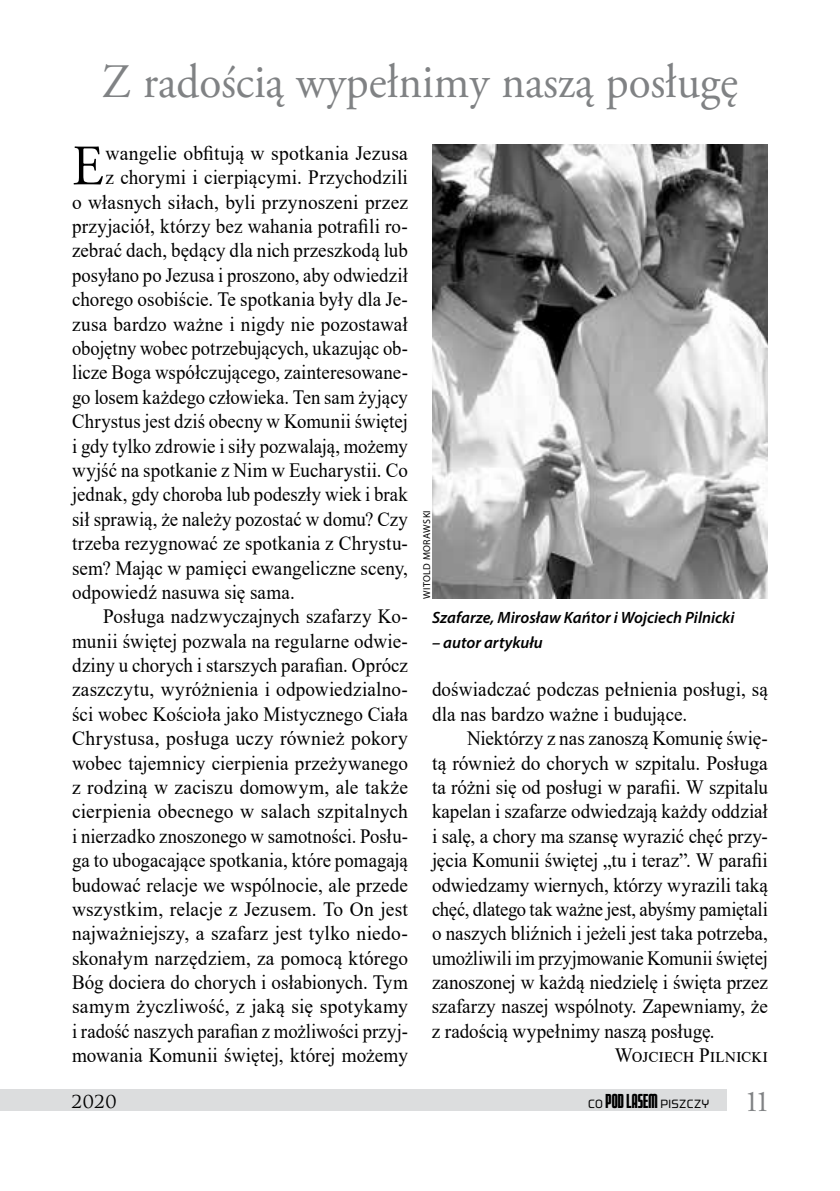
<style>
.page{position:relative;width:840px;height:1191px;background:#fff}
.page>*{position:absolute;margin:0;border:0;box-sizing:border-box;transform-origin:0 0}
.t1{font:57px "Adobe Garamond Pro";color:#000;scale:.94 1}
.t2{font:48px "Adobe Garamond Pro";color:#808284;scale:.94 1}
.t3{font:30px "Adobe Garamond Pro";color:#808284}
.t4{font:20.4px/24.4px "Times New Roman";letter-spacing:.005em;color:#000;scale:.94 1}
.t5{font:20.4px "Times New Roman";letter-spacing:.005em;color:#000;scale:.92 1}
.t6{font:20.4px "Times New Roman";letter-spacing:.005em;color:#000;scale:.96 1}
.t7{font:20.4px "Times New Roman";letter-spacing:.005em;color:#000;scale:.93 1}
.t8{font:20.4px "Times New Roman";letter-spacing:.005em;color:#000;scale:.95 1}
.t9{font:20.4px "Times New Roman";letter-spacing:.005em;color:#000;scale:.91 1}
.t10{font:20.4px "Trajan Pro";color:#000;scale:.94 1}
.t11{font:italic 600 16.4px "Myriad Pro";color:#000}
.t12{font:12px "Morgan Big";letter-spacing:.03em;color:#000;scale:.94 1}
.t13{font:10px "Myriad Pro";letter-spacing:.04em;color:#000}
.s1{font-family:"Morgan Tower Four";font-size:20.4px}
</style>
<div class="page">
<div style="left:0;top:1089px;width:726px;height:22px;background:#dcddde"></div>
<img style="left:432px;top:144px;width:335px;height:455px">
<h2 class="t2" style="left:102px;top:53px;width:678px">Z radością wypełnimy naszą posługę</h2>
<h1 class="t1" style="left:72px;top:132px;width:35px">E</h1>
<p class="t6" style="left:105px;top:139px;width:316px">wangelie obfitują w spotkania Jezusa</p>
<p class="t8" style="left:105px;top:163px;width:319px">z chorymi i cierpiącymi. Przychodzili</p>
<p class="t8" style="left:72px;top:187px;width:355px">o własnych siłach, byli przynoszeni przez</p>
<p class="t4" style="left:72px;top:213px;width:358px">przyjaciół, którzy bez wahania potrafili ro-</p>
<p class="t7" style="left:72px;top:236px;width:362px">zebrać dach, będący dla nich przeszkodą lub</p>
<p class="t5" style="left:72px;top:261px;width:366px">posyłano po Jezusa i proszono, aby odwiedził</p>
<p class="t4" style="left:72px;top:286px;width:358px">chorego osobiście. Te spotkania były dla Je-</p>
<p class="t4" style="left:72px;top:311px;width:358px">zusa bardzo ważne i nigdy nie pozostawał</p>
<p class="t9" style="left:72px;top:334px;width:370px">obojętny wobec potrzebujących, ukazując ob-</p>
<p class="t7" style="left:72px;top:358px;width:362px">licze Boga współczującego, zainteresowane-</p>
<p class="t5" style="left:72px;top:382px;width:366px">go losem każdego człowieka. Ten sam żyjący</p>
<p class="t5" style="left:72px;top:407px;width:366px">Chrystus jest dziś obecny w Komunii świętej</p>
<p class="t5" style="left:72px;top:431px;width:366px">i gdy tylko zdrowie i siły pozwalają, możemy</p>
<p class="t7" style="left:72px;top:456px;width:362px">wyjść na spotkanie z Nim w Eucharystii. Co</p>
<p class="t5" style="left:72px;top:480px;width:366px">jednak, gdy choroba lub podeszły wiek i brak</p>
<p class="t7" style="left:72px;top:504px;width:362px">sił sprawią, że należy pozostać w domu? Czy</p>
<p class="t4" style="left:72px;top:530px;width:358px">trzeba rezygnować ze spotkania z Chrystu-</p>
<p class="t4" style="left:72px;top:555px;width:358px">sem? Mając w pamięci ewangeliczne sceny,</p>
<p class="t4" style="left:72px;top:579px;width:238px">odpowiedź nasuwa się sama.</p>
<p class="t4" style="left:103px;top:603px;width:325px">Posługa nadzwyczajnych szafarzy Ko-</p>
<p class="t4" style="left:72px;top:628px;width:358px">munii świętej pozwala na regularne odwie-</p>
<p class="t7" style="left:72px;top:651px;width:362px">dziny u chorych i starszych parafian. Oprócz</p>
<p class="t4" style="left:72px;top:677px;width:358px">zaszczytu, wyróżnienia i odpowiedzialno-</p>
<p class="t4" style="left:72px;top:701px;width:359px">ści wobec Kościoła jako Mistycznego Ciała</p>
<p class="t6" style="left:72px;top:724px;width:351px">Chrystusa, posługa uczy również pokory</p>
<p class="t4" style="left:72px;top:750px;width:358px">wobec tajemnicy cierpienia przeżywanego</p>
<p class="t6" style="left:72px;top:772px;width:351px">z rodziną w zaciszu domowym, ale także</p>
<p class="t6" style="left:72px;top:797px;width:351px">cierpienia obecnego w salach szpitalnych</p>
<p class="t5" style="left:72px;top:821px;width:366px">i nierzadko znoszonego w samotności. Posłu-</p>
<p class="t7" style="left:72px;top:846px;width:362px">ga to ubogacające spotkania, które pomagają</p>
<p class="t4" style="left:72px;top:872px;width:358px">budować relacje we wspólnocie, ale przede</p>
<p class="t6" style="left:72px;top:894px;width:351px">wszystkim, relacje z Jezusem. To On jest</p>
<p class="t6" style="left:72px;top:919px;width:351px">najważniejszy, a szafarz jest tylko niedo-</p>
<p class="t8" style="left:72px;top:943px;width:355px">skonałym narzędziem, za pomocą którego</p>
<p class="t4" style="left:72px;top:969px;width:358px">Bóg dociera do chorych i osłabionych. Tym</p>
<p class="t6" style="left:72px;top:992px;width:351px">samym życzliwość, z jaką się spotykamy</p>
<p class="t5" style="left:72px;top:1016px;width:366px">i radość naszych parafian z możliwości przyj-</p>
<p class="t4" style="left:72px;top:1042px;width:358px">mowania Komunii świętej, której możemy</p>
<p class="t13" style="left:420px;top:599px;width:90px;rotate:-90deg">WITOLD MORAWSKI</p>
<p class="t11" style="left:432px;top:607px;width:304px">Szafarze, Mirosław Kańtor i Wojciech Pilnicki</p>
<p class="t11" style="left:432px;top:631px;width:112px">– autor artykułu</p>
<p class="t4" style="left:432px;top:677px;width:358px">doświadczać podczas pełnienia posługi, są dla nas bardzo ważne i budujące.</p>
<p class="t4" style="left:467px;top:725px;width:321px">Niektórzy z nas zanoszą Komunię świę-</p>
<p class="t6" style="left:432px;top:748px;width:351px">tą również do chorych w szpitalu. Posługa</p>
<p class="t4" style="left:432px;top:774px;width:358px">ta różni się od posługi w parafii. W szpitalu</p>
<p class="t4" style="left:432px;top:798px;width:358px">kapelan i szafarze odwiedzają każdy oddział</p>
<p class="t4" style="left:432px;top:823px;width:358px">i salę, a chory ma szansę wyrazić chęć przy-</p>
<p class="t4" style="left:432px;top:847px;width:358px">jęcia Komunii świętej „tu i teraz”. W parafii</p>
<p class="t4" style="left:432px;top:872px;width:358px">odwiedzamy wiernych, którzy wyrazili taką</p>
<p class="t5" style="left:432px;top:894px;width:366px">chęć, dlatego tak ważne jest, abyśmy pamiętali</p>
<p class="t4" style="left:432px;top:920px;width:358px">o naszych bliźnich i jeżeli jest taka potrzeba,</p>
<p class="t5" style="left:432px;top:943px;width:366px">umożliwili im przyjmowanie Komunii świętej</p>
<p class="t4" style="left:432px;top:969px;width:358px">zanoszonej w każdą niedzielę i święta przez</p>
<p class="t4" style="left:432px;top:993px;width:358px">szafarzy naszej wspólnoty. Zapewniamy, że</p>
<p class="t4" style="left:432px;top:1018px;width:302px">z radością wypełnimy naszą posługę.</p>
<p class="t4" style="left:614px;top:1042px;width:164px">Wojciech Pilnicki</p>
<p class="t10" style="left:71px;top:1087px;width:50px">2020</p>
<p class="t12" style="left:587px;top:1095px;width:130px">CO <span class="s1">POD LASEM</span> PISZCZY</p>
<h3 class="t3" style="left:746px;top:1083px;width:23px">11</h3>
</div>
